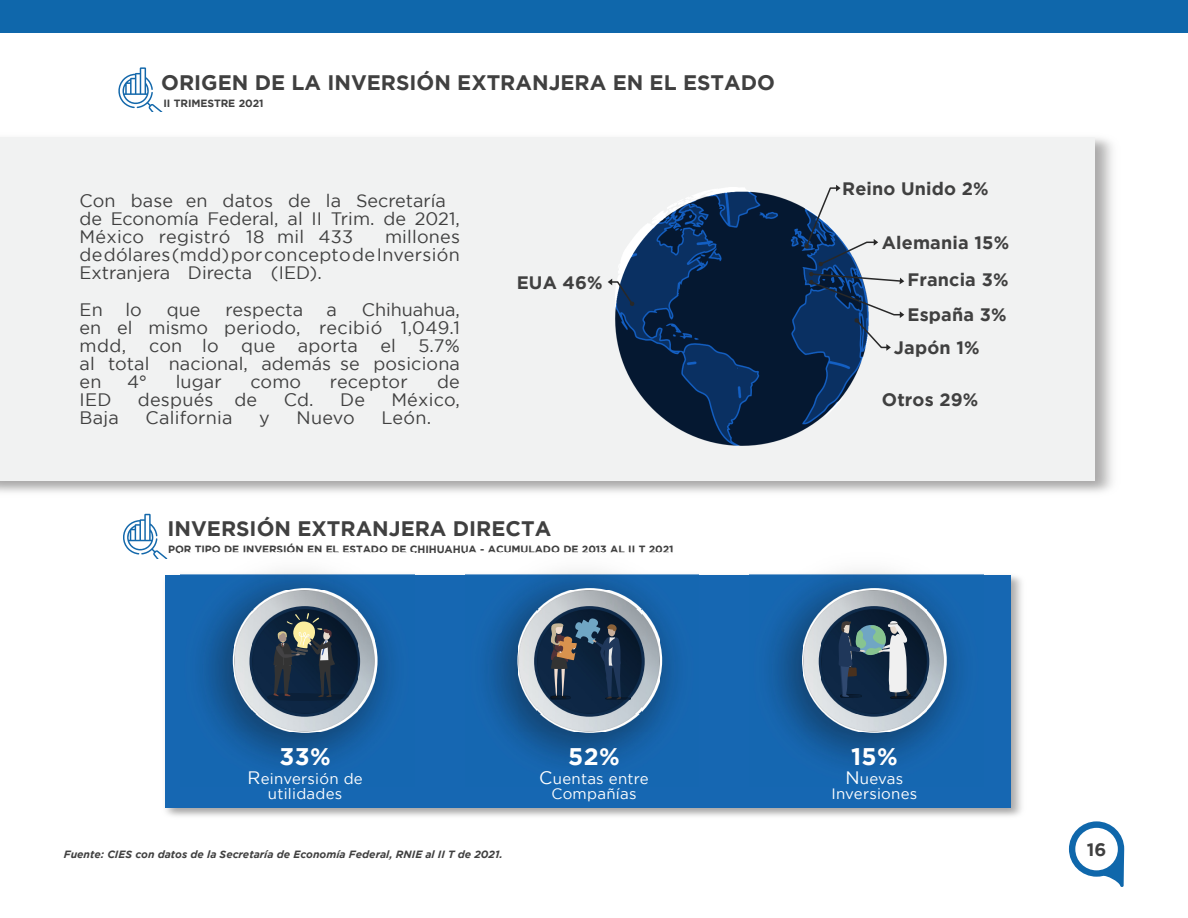
<style>
.page{position:relative;width:1188px;height:918px;background:#fff}
.page>*{position:absolute;margin:0;border:0;box-sizing:border-box;transform-origin:0 0}
.t1{font:700 24px "Gotham";color:#fff}
.t2{font:700 21px "Gotham";color:#404040}
.t3{font:18px/18px "Gotham";letter-spacing:.01em;color:#404040;text-align:justify}
.t4{font:700 18px/37px "Gotham";letter-spacing:.01em;color:#404040;text-align:right}
.t5{font:15px/15px "Gotham";letter-spacing:.02em;color:#fff;text-align:center}
.t6{font:700 10.5px "Gotham";letter-spacing:-.01em;color:#404040}
.t7{font:italic 700 10.5px "Gotham";color:#404040}
.s1{font-size:18px}
</style>
<div class="page">
<div style="left:0;top:137px;width:1095px;height:344px;background:#f1f2f2"></div>
<svg style="left:1069px;top:821px;width:55px;height:66px"></svg>
<div style="left:1075px;top:828px;width:43px;height:42px;background:#fff;border-radius:50%"></div>
<svg style="left:118px;top:67px;width:45px;height:45px"></svg>
<svg style="left:123px;top:514px;width:44px;height:44px"></svg>
<img style="left:165px;top:574px;width:857px;height:242px">
<div style="left:165px;top:575px;width:845px;height:233px;background:#1667b2"></div>
<img style="left:465px;top:570px;width:234px;height:194px">
<svg style="left:519px;top:591px;width:140px;height:140px"></svg>
<img style="left:181px;top:570px;width:233px;height:194px">
<svg style="left:234px;top:591px;width:141px;height:140px"></svg>
<img style="left:750px;top:570px;width:234px;height:194px">
<svg style="left:803px;top:591px;width:141px;height:140px"></svg>
<img style="left:615px;top:188px;width:250px;height:257px">
<svg style="left:608px;top:279px;width:27px;height:27px"></svg>
<svg style="left:804px;top:185px;width:100px;height:166px"></svg>
<div style="left:0;top:0;width:1188px;height:32px;background:#0f67ab"></div>
<p class="t2" style="left:161px;top:75px;width:615px">ORIGEN DE LA INVERSIÓN EXTRANJERA EN EL ESTADO</p>
<p class="t6" style="left:164px;top:99px;width:101px">II TRIMESTRE 2021</p>
<p class="t3" style="left:80px;top:193px;width:382px;text-align:left">Con base en datos de la Secretaría de Economía Federal, al II Trim. de 2021,<br>México registró 18 mil 433</p>
<p class="t3" style="left:80px;top:229px;width:382px;text-indent:305px">millones dedólares(mdd)porconceptodeInversión Extranjera Directa (IED).</p>
<p class="t3" style="left:80px;top:302px;width:25px">En</p>
<p class="t3" style="left:125px;top:302px;width:18px">lo</p>
<p class="t3" style="left:167px;top:302px;width:35px">que</p>
<p class="t3" style="left:225px;top:302px;width:80px">respecta</p>
<p class="t3" style="left:327px;top:302px;width:12px">a</p>
<p class="t3" style="left:80px;top:302px;width:382px;text-indent:282px">Chihuahua, en el mismo periodo, recibió 1,049.1 mdd,</p>
<p class="t3" style="left:80px;top:338px;width:382px;text-indent:70px">con lo que aporta el 5.7% al total nacional, además se posiciona en</p>
<p class="t3" style="left:127px;top:374px;width:21px">4°</p>
<p class="t3" style="left:176px;top:374px;width:48px">lugar</p>
<p class="t3" style="left:250px;top:374px;width:52px">como</p>
<p class="t3" style="left:330px;top:374px;width:79px">receptor</p>
<p class="t3" style="left:437px;top:374px;width:24px">de</p>
<p class="t3" style="left:80px;top:392px;width:33px">IED</p>
<p class="t3" style="left:138px;top:392px;width:121px">después de</p>
<p class="t3" style="left:284px;top:392px;width:83px">Cd. De</p>
<p class="t3" style="left:391px;top:392px;width:70px">México,</p>
<p class="t3" style="left:80px;top:410px;width:41px">Baja</p>
<p class="t3" style="left:146px;top:410px;width:89px">California</p>
<p class="t3" style="left:259px;top:410px;width:12px">y</p>
<p class="t3" style="left:297px;top:410px;width:60px">Nuevo</p>
<p class="t3" style="left:381px;top:410px;width:51px">León.</p>
<p class="t4" style="left:517px;top:265px;width:88px">EUA 46%</p>
<p class="t2" style="left:168px;top:521px;width:385px">INVERSIÓN EXTRANJERA DIRECTA</p>
<p class="t6" style="left:168px;top:546px;width:507px">POR TIPO DE INVERSIÓN EN EL ESTADO DE CHIHUAHUA - ACUMULADO DE 2013 AL II T 2021</p>
<p class="t4" style="left:842px;top:171px;width:148px">Reino Unido 2%</p>
<p class="t4" style="left:882px;top:225px;width:129px">Alemania 15%<br>Francia 3%</p>
<p class="t4" style="left:894px;top:300px;width:114px;line-height:32.7px;text-align:left;text-indent:14px">España 3%<br>Japón 1%</p>
<p class="t4" style="left:882px;top:383px;width:98px">Otros 29%</p>
<h1 class="t1" style="left:280px;top:747px;width:53px">33%</h1>
<p class="t5" style="left:247px;top:772px;width:117px"><span class="s1">R</span>einversión de utilidades</p>
<h1 class="t1" style="left:568px;top:747px;width:53px">52%</h1>
<p class="t5" style="left:539px;top:772px;width:111px"><span class="s1">C</span>uentas entre<br>Compañías</p>
<h1 class="t1" style="left:851px;top:747px;width:48px">15%</h1>
<p class="t5" style="left:831px;top:772px;width:88px"><span class="s1">N</span>uevas<br>Inversiones</p>
<p class="t7" style="left:64px;top:850px;width:441px">Fuente: CIES con datos de la Secretaría de Economía Federal, RNIE al II T de 2021.</p>
<p class="t4" style="left:1087px;top:832px;width:21px">16</p>
</div>
